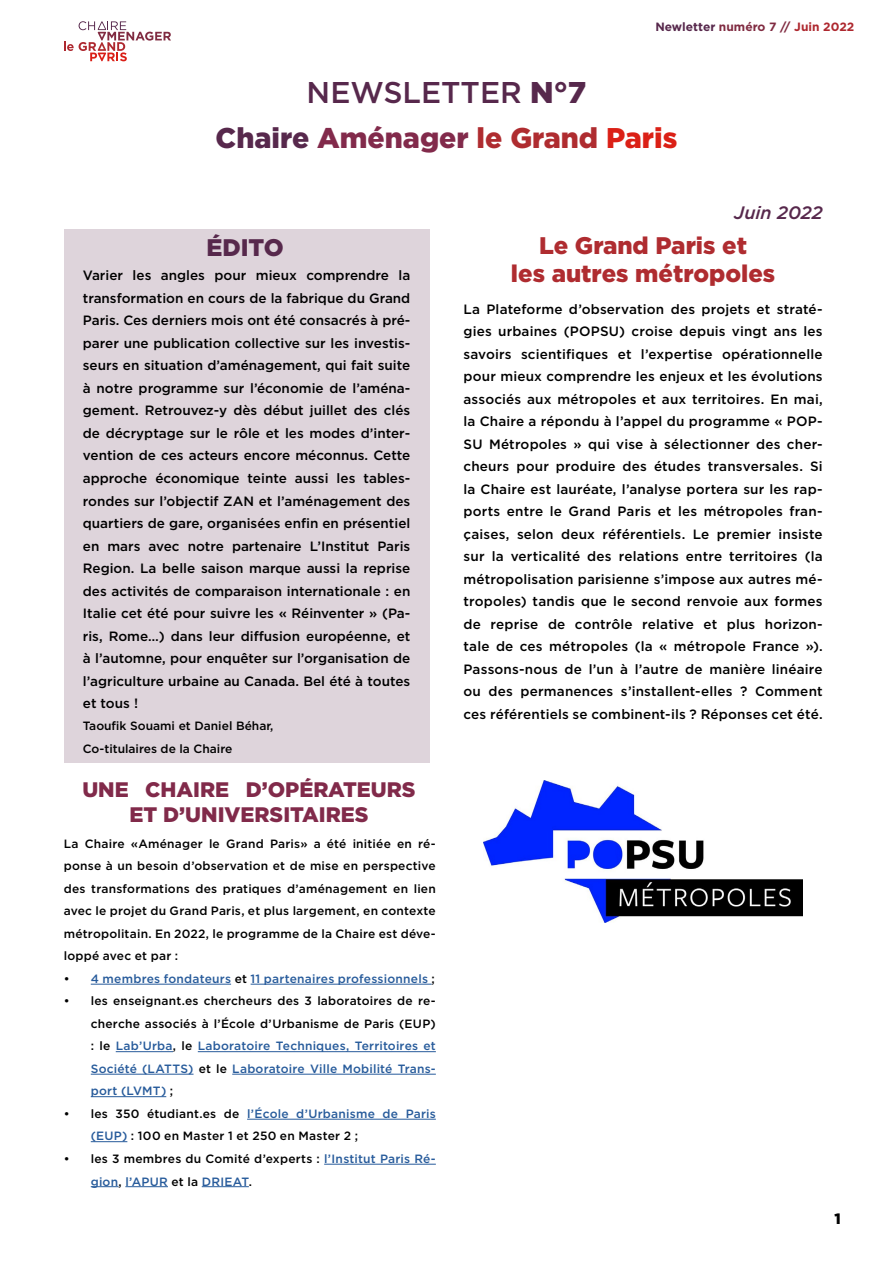
<style>
.page{position:relative;width:893px;height:1263px;background:#fff}
.page>*{position:absolute;margin:0;border:0;box-sizing:border-box;transform-origin:0 0}
.t1{font:500 30px "Gotham";color:#57284c}
.t2{font:900 28.5px "Gotham";color:#822a4b}
.t3{font:900 24px/28.8px "Gotham";color:#af2c30;text-align:center}
.t4{font:900 24px "Gotham";color:#57284c}
.t5{font:900 21px/25.2px "Gotham";color:#812a4a;text-align:center}
.t6{font:italic 500 18px "Gotham";color:#57284c}
.t7{font:900 15px "Gotham";color:#000}
.t8{font:500 13.5px/22.5px "Gotham";color:#000;text-align:justify}
.t9{font:500 12px/22.5px "Gotham";letter-spacing:.015em;color:#000}
.t10{font:500 12px "Gotham";letter-spacing:.015em;color:#275b9b}
.t11{font:700 12px "Gotham";color:#57284c}
.s1{color:#802b41}
.s2{color:#ae282f}
.s3{font-weight:900}
.s4{color:#57284c}
.s5{color:#af2c30}
.s6{color:#db2016}
.s7{color:#000}
.s8{color:#275b9b}
</style>
<div class="page">
<svg style="left:64px;top:21px;width:107px;height:40px"></svg>
<div style="left:64px;top:230px;width:365px;height:533px;background:#ded4db"></div>
<hr style="left:91px;top:984px;width:140px;height:1px;background:#275b9b">
<hr style="left:251px;top:984px;width:181px;height:1px;background:#275b9b">
<hr style="left:116px;top:1051px;width:57px;height:1px;background:#275b9b">
<hr style="left:198px;top:1051px;width:238px;height:1px;background:#275b9b">
<hr style="left:91px;top:1074px;width:103px;height:1px;background:#275b9b">
<hr style="left:232px;top:1074px;width:204px;height:1px;background:#275b9b">
<hr style="left:91px;top:1096px;width:75px;height:1px;background:#275b9b">
<hr style="left:247px;top:1119px;width:189px;height:1px;background:#275b9b">
<hr style="left:91px;top:1141px;width:36px;height:1px;background:#275b9b">
<hr style="left:324px;top:1164px;width:112px;height:1px;background:#275b9b">
<svg style="left:91px;top:1186px;width:28px;height:1px"></svg>
<hr style="left:125px;top:1186px;width:43px;height:1px;background:#275b9b">
<hr style="left:202px;top:1186px;width:47px;height:1px;background:#275b9b">
<img style="left:484px;top:780px;width:318px;height:143px">
<p class="t11" style="left:655px;top:19px;width:200px">Newletter <span class="s1">numéro 7 //</span> <span class="s2">Juin 2022</span></p>
<h1 class="t1" style="left:307px;top:72px;width:281px">NEWSLETTER <span class="s3">N°7</span></h1>
<h2 class="t2" style="left:216px;top:118px;width:463px"><span class="s4">Chaire</span> Aménager <span class="s5">le Grand</span> <span class="s6">Paris</span></h2>
<h3 class="t6" style="left:734px;top:201px;width:90px">Juin 2022</h3>
<h3 class="t4" style="left:206px;top:231px;width:79px">ÉDITO</h3>
<p class="t8" style="left:83px;top:264px;width:329px">Varier les angles pour mieux comprendre la transformation en cours de la fabrique du Grand Paris. Ces derniers mois ont été consacrés à pré&shy;parer une publication collective sur les investis&shy;seurs en situation d’aménagement, qui fait suite à notre programme sur l’économie de l’aména&shy;gement. Retrouvez-y dès début juillet des clés de décryptage sur le rôle et les modes d’inter&shy;vention de ces acteurs encore méconnus. Cette approche économique teinte aussi les tables&shy;rondes sur l’objectif ZAN et l’aménagement des quartiers de gare, organisées enfin en présentiel en mars avec notre partenaire L’Institut Paris Region. La belle saison marque aussi la reprise des activités de comparaison internationale : en Italie cet été pour suivre les « Réinventer » (Pa&shy;ris, Rome…) dans leur diffusion européenne, et à l’automne, pour enquêter sur l’organisation de l’agriculture urbaine au Canada. Bel été à toutes et tous !</p>
<p class="t9" style="left:83px;top:715px;width:192px">Taoufik Souami et Daniel Béhar,<br>Co-titulaires de la Chaire</p>
<h3 class="t5" style="left:82px;top:777px;width:335px">UNE CHAIRE D’OPÉRATEURS<br>ET D’UNIVERSITAIRES</h3>
<p class="t9" style="left:64px;top:832px;width:374px;text-align:justify">La Chaire «Aménager le Grand Paris» a été initiée en ré&shy;ponse à un besoin d’observation et de mise en perspective des transformations des pratiques d’aménagement en lien avec le projet du Grand Paris, et plus largement, en contexte métropolitain. En 2022, le programme de la Chaire est déve&shy;loppé avec et par :</p>
<p class="t10" style="left:64px;top:971px;width:373px"><span class="s7">•</span> 4 membres fondateurs <span class="s7">et</span> 11 partenaires professionnels <span class="s7">;</span></p>
<p class="t9" style="left:91px;top:990px;width:347px;text-align:justify;text-indent:-27px">• les enseignant.es chercheurs des 3 laboratoires de re&shy;cherche associés à l’École d’Urbanisme de Paris (EUP) : le <span class="s8">Lab’Urba</span>, le <span class="s8">Laboratoire Techniques, Territoires et Société (LATTS)</span> et le <span class="s8">Laboratoire Ville Mobilité Trans&shy;port (LVMT)</span> ;</p>
<p class="t9" style="left:91px;top:1102px;width:347px;text-indent:-27px">• les 350 étudiant.es de <span class="s8">l’École d’Urbanisme de Paris (EUP)</span> : 100 en Master 1 et 250 en Master 2 ;</p>
<p class="t9" style="left:91px;top:1147px;width:347px;text-indent:-27px">• les 3 membres du Comité d’experts : <span class="s8">l’Institut Paris Ré&shy;gion</span>, <span class="s8">l’APUR</span> et la <span class="s8">DRIEAT</span>.</p>
<h3 class="t3" style="left:511px;top:230px;width:266px">Le Grand Paris et<br>les autres métropoles</h3>
<p class="t8" style="left:463px;top:298px;width:361px">La Plateforme d’observation des projets et straté&shy;gies urbaines (POPSU) croise depuis vingt ans les savoirs scientifiques et l’expertise opérationnelle pour mieux comprendre les enjeux et les évolutions associés aux métropoles et aux territoires. En mai, la Chaire a répondu à l’appel du programme « POP-SU Métropoles » qui vise à sélectionner des cher&shy;cheurs pour produire des études transversales. Si la Chaire est lauréate, l’analyse portera sur les rap&shy;ports entre le Grand Paris et les métropoles fran&shy;çaises, selon deux référentiels. Le premier insiste sur la verticalité des relations entre territoires (la métropolisation parisienne s’impose aux autres mé&shy;tropoles) tandis que le second renvoie aux formes de reprise de contrôle relative et plus horizon&shy;tale de ces métropoles (la « métropole France »).<br>Passons-nous de l’un à l’autre de manière linéaire ou des permanences s’installent-elles ? Comment ces référentiels se combinent-ils ? Réponses cet été.</p>
<p class="t7" style="left:834px;top:1208px;width:8px">1</p>
</div>
